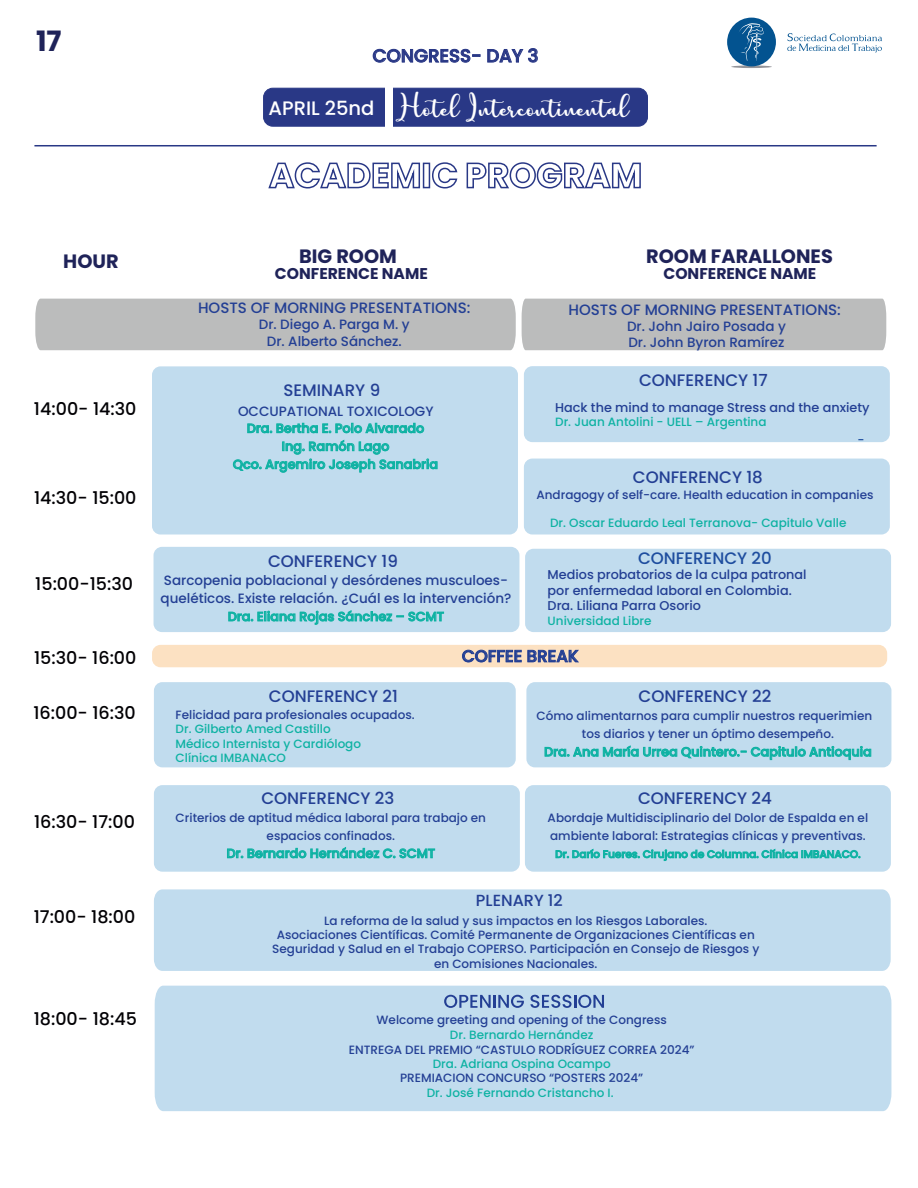
<style>
.page{position:relative;width:918px;height:1188px;background:#fff}
.page>*{position:absolute;margin:0;border:0;box-sizing:border-box;transform-origin:0 0}
.t1{font:700 28.05px "Poppins";color:#1f2359}
.t2{font:19.5px "charlotte";color:#fff}
.t3{font:500 19.5px "Poppins";color:#fff}
.t4{font:700 19.35px "Poppins";color:#1f2359}
.t5{font:500 18.15px "Poppins";color:#293886}
.t6{font:500 17.55px "Poppins";color:#020004}
.t7{font:500 16.65px "Poppins";color:#233f94}
.t8{font:500 16.05px "Poppins";color:#233f94}
.t9{font:700 15.6px "Poppins";color:#1f2359}
.t10{font:500 15px "Poppins";color:#233f94}
.t11{font:500 13.5px/16.2px "Poppins";color:#233f94}
.t12{font:500 12.75px/18px "Poppins";color:#0eb2a3;text-align:center}
.t13{font:500 12.75px/15.3px "Poppins";color:#233f94}
.t14{font:500 12px/14.4px "Poppins";color:#233f94;text-align:center}
.t15{font:500 12px/14.4px "Poppins";color:#0eb2a3}
.t16{font:500 10.5px "Poppins";color:#0eb2a3}
</style>
<div class="page">
<div style="left:264px;top:88px;width:383px;height:38px;background:#293886;border-radius:9px"></div>
<div style="left:263px;top:88px;width:385px;height:39px;border:1px solid #293886;border-radius:9px"></div>
<div style="left:386px;top:86px;width:7px;height:45px;background:#fff"></div>
<svg style="left:373px;top:49px;width:107px;height:14px"></svg>
<svg style="left:487px;top:48px;width:51px;height:15px"></svg>
<svg style="left:268px;top:162px;width:153px;height:27px"></svg>
<div style="left:423px;top:163px;width:7px;height:25px;border:2px solid #293886"></div>
<svg style="left:432px;top:162px;width:26px;height:27px"></svg>
<svg style="left:466px;top:162px;width:175px;height:27px"></svg>
<hr style="left:34px;top:145px;width:843px;height:1px;background:#293886">
<svg style="left:787px;top:33px;width:95px;height:20px"></svg>
<hr style="left:731px;top:65px;width:41px;height:3px;background:#939499;border-radius:50%">
<div style="left:727px;top:18px;width:49px;height:48px;background:#035390;border-radius:50%"></div>
<svg style="left:739px;top:23px;width:25px;height:38px"></svg>
<div style="left:155px;top:986px;width:736px;height:125px;background:#c1dcee"></div>
<div style="left:152px;top:366px;width:366px;height:169px;background:#c1dcee;border-radius:9px"></div>
<svg style="left:247px;top:423px;width:177px;height:10px"></svg>
<svg style="left:233px;top:440px;width:204px;height:33px"></svg>
<div style="left:524px;top:459px;width:366px;height:76px;background:#c1dcee;border-radius:9px"></div>
<div style="left:524px;top:366px;width:366px;height:76px;background:#c1dcee;border-radius:9px"></div>
<div style="left:154px;top:785px;width:366px;height:87px;background:#c1dcee;border-radius:9px"></div>
<div style="left:154px;top:682px;width:362px;height:85px;background:#c1dcee;border-radius:8px"></div>
<svg style="left:227px;top:847px;width:208px;height:11px"></svg>
<div style="left:525px;top:785px;width:366px;height:87px;background:#c1dcee;border-radius:9px"></div>
<div style="left:526px;top:682px;width:365px;height:85px;background:#c1dcee;border-radius:9px"></div>
<svg style="left:545px;top:745px;width:326px;height:15px"></svg>
<svg style="left:556px;top:849px;width:304px;height:12px"></svg>
<div style="left:154px;top:889px;width:737px;height:82px;background:#c1dcee"></div>
<div style="left:154px;top:547px;width:365px;height:85px;background:#c1dcee;border-radius:9px"></div>
<svg style="left:228px;top:610px;width:216px;height:15px"></svg>
<div style="left:525px;top:549px;width:366px;height:83px;background:#c1dcee;border-radius:8px"></div>
<div style="left:152px;top:645px;width:735px;height:22px;background:#fce1c2;border-radius:9px"></div>
<svg style="left:462px;top:650px;width:60px;height:12px"></svg>
<svg style="left:528px;top:650px;width:51px;height:12px"></svg>
<div style="left:35px;top:299px;width:481px;height:51px;background:#bbbcbc"></div>
<div style="left:522px;top:299px;width:364px;height:51px;background:#bbbcbc"></div>
<svg style="left:444px;top:995px;width:80px;height:13px"></svg>
<svg style="left:530px;top:995px;width:74px;height:13px"></svg>
<h1 class="t1" style="left:36px;top:25px;width:27px">17</h1>
<h3 class="t5" style="left:373px;top:45px;width:167px">CONGRESS- DAY 3</h3>
<h2 class="t3" style="left:269px;top:97px;width:107px">APRIL 25nd</h2>
<h2 class="t2" style="left:400px;top:98px;width:231px">Hotel Intercontinental</h2>
<h3 class="t4" style="left:63px;top:250px;width:57px">HOUR</h3>
<h3 class="t4" style="left:299px;top:245px;width:99px">BIG ROOM</h3>
<h3 class="t4" style="left:646px;top:245px;width:188px">ROOM FARALLONES</h3>
<h3 class="t9" style="left:275px;top:264px;width:154px">CONFERENCE NAME</h3>
<h3 class="t9" style="left:663px;top:264px;width:154px">CONFERENCE NAME</h3>
<h3 class="t6" style="left:34px;top:398px;width:104px">14:00- 14:30</h3>
<h3 class="t6" style="left:34px;top:487px;width:104px">14:30- 15:00</h3>
<h3 class="t6" style="left:35px;top:574px;width:99px">15:00-15:30</h3>
<p class="t10" style="left:198px;top:299px;width:274px">HOSTS OF MORNING PRESENTATIONS:</p>
<p class="t11" style="left:259px;top:317px;width:152px;text-align:center">Dr. Diego A. Parga M. y<br>Dr. Alberto Sánchez.</p>
<h3 class="t7" style="left:283px;top:380px;width:98px">SEMINARY 9</h3>
<p class="t11" style="left:238px;top:403px;width:197px">OCCUPATIONAL TOXICOLOGY</p>
<p class="t12" style="left:233px;top:419px;width:207px">Dra. Bertha E. Polo Alvarado<br>Ing. Ramón Lago<br>Qco. Argemiro Joseph Sanabria</p>
<p class="t10" style="left:568px;top:301px;width:274px">HOSTS OF MORNING PRESENTATIONS:</p>
<p class="t11" style="left:627px;top:318px;width:160px">Dr. John Jairo Posada y<br>Dr. John Byron Ramírez</p>
<h3 class="t7" style="left:639px;top:371px;width:130px">CONFERENCY 17</h3>
<p class="t13" style="left:555px;top:400px;width:316px">Hack the mind to manage Stress and the anxiety</p>
<p class="t15" style="left:555px;top:415px;width:213px">Dr. Juan Antolini - UELL – Argentina</p>
<p class="t14" style="left:858px;top:433px;width:9px">-</p>
<h3 class="t7" style="left:633px;top:468px;width:131px">CONFERENCY 18</h3>
<p class="t14" style="left:536px;top:487px;width:339px">Andragogy of self-care. Health education in companies</p>
<p class="t15" style="left:550px;top:516px;width:298px">Dr. Oscar Eduardo Leal Terranova- Capitulo Valle</p>
<h3 class="t7" style="left:268px;top:551px;width:131px">CONFERENCY 19</h3>
<h3 class="t7" style="left:638px;top:548px;width:135px">CONFERENCY 20</h3>
<p class="t11" style="left:161px;top:571px;width:352px;line-height:18px">Sarcopenia poblacional y desórdenes musculoes&shy;queléticos. Existe relación. ¿Cuál es la intervención?</p>
<p class="t12" style="left:228px;top:608px;width:218px">Dra. Eliana Rojas Sánchez – SCMT</p>
<p class="t13" style="left:548px;top:567px;width:260px">Medios probatorios de la culpa patronal por enfermedad laboral en Colombia.<br>Dra. Liliana Parra Osorio</p>
<p class="t15" style="left:548px;top:613px;width:105px">Universidad Libre</p>
<h3 class="t6" style="left:34px;top:648px;width:104px">15:30- 16:00</h3>
<h3 class="t7" style="left:462px;top:646px;width:118px">COFFEE BREAK</h3>
<h3 class="t6" style="left:33px;top:703px;width:104px">16:00- 16:30</h3>
<h3 class="t6" style="left:34px;top:812px;width:102px">16:30- 17:00</h3>
<h3 class="t6" style="left:34px;top:907px;width:103px">17:00- 18:00</h3>
<h3 class="t6" style="left:34px;top:1008px;width:105px">18:00- 18:45</h3>
<h3 class="t7" style="left:269px;top:687px;width:130px">CONFERENCY 21</h3>
<p class="t14" style="left:176px;top:707px;width:241px">Felicidad para profesionales ocupados.</p>
<p class="t15" style="left:176px;top:722px;width:187px">Dr. Gilberto Amed Castillo<br>Médico Internista y Cardiólogo<br>Clínica IMBANACO</p>
<h3 class="t7" style="left:261px;top:788px;width:135px">CONFERENCY 23</h3>
<p class="t14" style="left:176px;top:810px;width:312px">Criterios de aptitud médica laboral para trabajo en</p>
<h3 class="t7" style="left:639px;top:687px;width:134px">CONFERENCY 22</h3>
<p class="t14" style="left:536px;top:707px;width:337px;line-height:18px">Cómo alimentarnos para cumplir nuestros requerimien tos diarios y tener un óptimo desempeño.</p>
<p class="t12" style="left:544px;top:743px;width:329px">Dra. Ana María Urrea Quintero.- Capitulo Antioquia</p>
<h3 class="t7" style="left:638px;top:788px;width:135px">CONFERENCY 24</h3>
<p class="t14" style="left:548px;top:809px;width:322px;line-height:18px;text-align:left">Abordaje Multidisciplinario del Dolor de Espalda en el ambiente laboral: Estrategias clínicas y preventivas.</p>
<p class="t16" style="left:555px;top:848px;width:307px">Dr. Darío Fueres. Cirujano de Columna. Clínica IMBANACO.</p>
<h3 class="t8" style="left:476px;top:891px;width:88px">PLENARY 12</h3>
<p class="t14" style="left:272px;top:913px;width:489px">La reforma de la salud y sus impactos en los Riesgos Laborales.<br>Asociaciones Científicas. Comité Permanente de Organizaciones Científicas en Seguridad y Salud en el Trabajo COPERSO. Participación en Consejo de Riesgos y en Comisiones Nacionales.</p>
<p class="t14" style="left:267px;top:828px;width:130px">espacios confinados.</p>
<p class="t12" style="left:227px;top:844px;width:210px">Dr. Bernardo Hernández C. SCMT</p>
<p class="t14" style="left:377px;top:1013px;width:292px">Welcome greeting and opening of the Congress</p>
<p class="t15" style="left:450px;top:1028px;width:145px">Dr. Bernardo Hernández</p>
<p class="t14" style="left:349px;top:1042px;width:347px">ENTREGA DEL PREMIO “CASTULO RODRÍGUEZ CORREA 2024”</p>
<p class="t15" style="left:433px;top:1057px;width:179px">Dra. Adriana Ospina Ocampo</p>
<p class="t14" style="left:400px;top:1071px;width:245px">PREMIACION CONCURSO “POSTERS 2024”</p>
<p class="t15" style="left:427px;top:1086px;width:188px">Dr. José Fernando Cristancho I.</p>
</div>
